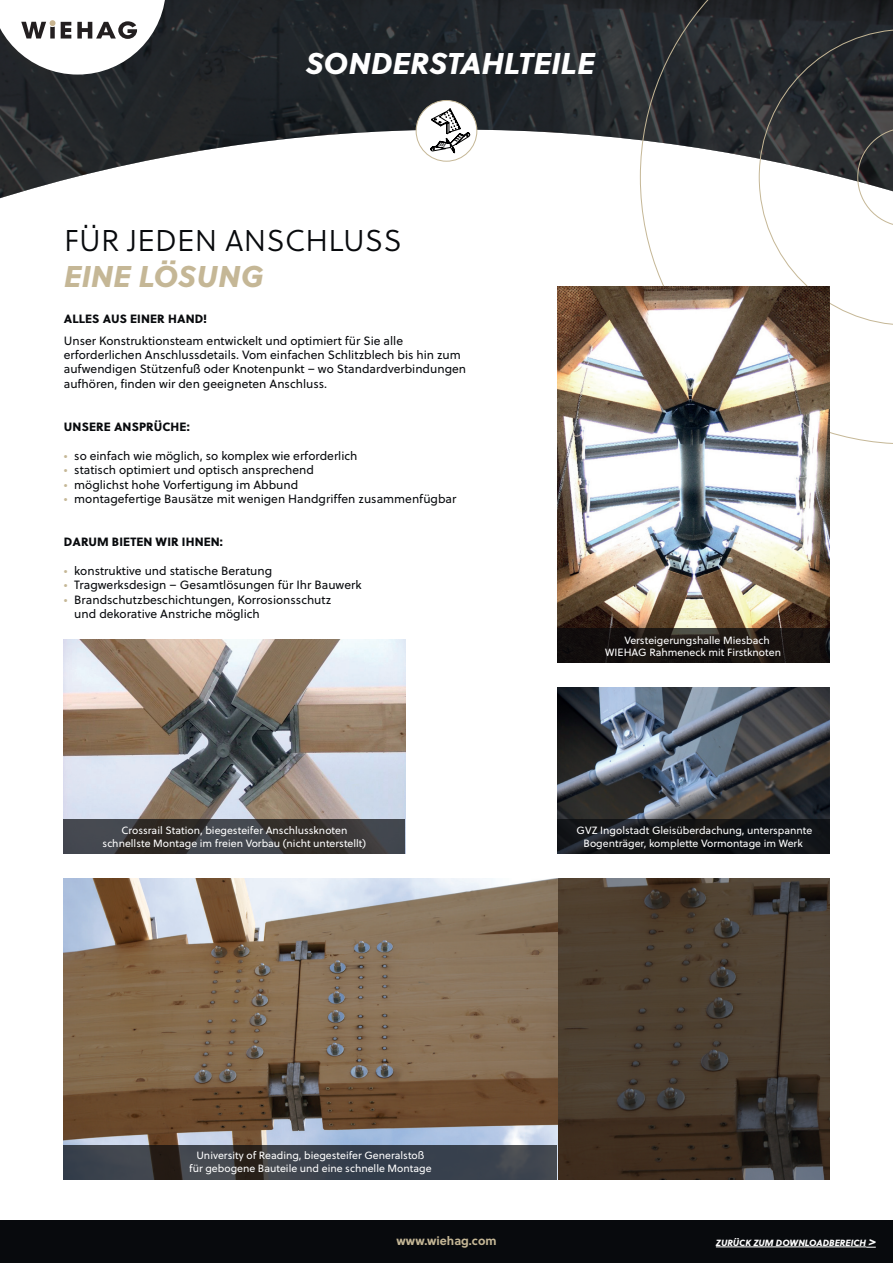
<style>
.page{position:relative;width:893px;height:1263px;background:#fff}
.page>*{position:absolute;margin:0;border:0;box-sizing:border-box;transform-origin:0 0}
.t1{font:30px "Soleil Lt";letter-spacing:.01em;color:#080a0d}
.t2{font:italic 30px "Soleil Xb";letter-spacing:.01em;color:#fff}
.t3{font:italic 30px "Soleil Xb";letter-spacing:.01em;color:#c5b796}
.t4{font:12px/14.4px "Soleil";color:#080a0d}
.t5{font:12px "Soleil Xb";letter-spacing:.01em;color:#080a0d}
.t6{font:700 12px "Soleil";color:#c5b796}
.t7{font:10.5px/12.6px "Soleil";color:#fff;text-align:center}
.t8{font:italic 9px "Soleil Xb";color:#fff}
.s1{color:#c5b796}
.s2{font-size:12px}
</style>
<div class="page">
<img style="left:557px;top:688px;width:272px;height:131px">
<svg style="left:557px;top:819px;width:272px;height:34px;background:#131518"></svg>
<img style="left:64px;top:878px;width:493px;height:268px">
<svg style="left:557px;top:878px;width:272px;height:302px;background:#473b2e"></svg>
<img style="left:0;top:0;width:640px;height:199px">
<svg style="left:640px;top:0;width:253px;height:444px"></svg>
<svg style="left:0;top:0;width:166px;height:75px"></svg>
<div style="left:0;top:1220px;width:893px;height:43px;background:#080a0d"></div>
<svg style="left:64px;top:1146px;width:493px;height:34px;background:#3a3f47"></svg>
<img style="left:557px;top:287px;width:272px;height:342px">
<svg style="left:557px;top:629px;width:272px;height:34px;background:#191412"></svg>
<div style="left:416px;top:100px;width:61px;height:61px;background:#fff;border-radius:50%"></div>
<div style="left:416px;top:100px;width:61px;height:61px;border:1px solid #c5b796;border-radius:50%"></div>
<svg style="left:430px;top:108px;width:40px;height:45px"></svg>
<img style="left:64px;top:639px;width:341px;height:180px">
<svg style="left:64px;top:819px;width:341px;height:34px;background:#3a3a3c"></svg>
<hr style="left:716px;top:1246px;width:150px;height:1px;background:#fff">
<h1 class="t2" style="left:306px;top:43px;width:290px">SONDERSTAHLTEILE</h1>
<h1 class="t1" style="left:64px;top:222px;width:339px">FÜR JEDEN ANSCHLUSS</h1>
<h1 class="t3" style="left:64px;top:256px;width:201px">EINE LÖSUNG</h1>
<p class="t5" style="left:64px;top:311px;width:145px">ALLES AUS EINER HAND!</p>
<p class="t4" style="left:64px;top:334px;width:404px">Unser Konstruktionsteam entwickelt und optimiert für Sie alle erforderlichen Anschlussdetails. Vom einfachen Schlitzblech bis hin zum aufwendigen Stützenfuß oder Knotenpunkt – wo Standardverbindungen aufhören, finden wir den geeigneten Anschluss.</p>
<p class="t5" style="left:64px;top:419px;width:127px">UNSERE ANSPRÜCHE:</p>
<p class="t4" style="left:64px;top:449px;width:295px"><span class="s1">•</span> so einfach wie möglich, so komplex wie erforderlich</p>
<p class="t4" style="left:64px;top:463px;width:252px"><span class="s1">•</span> statisch optimiert und optisch ansprechend</p>
<p class="t4" style="left:64px;top:478px;width:236px"><span class="s1">•</span> möglichst hohe Vorfertigung im Abbund</p>
<p class="t4" style="left:64px;top:492px;width:394px"><span class="s1">•</span> montagefertige Bausätze mit wenigen Handgriffen zusammenfügbar</p>
<p class="t5" style="left:64px;top:534px;width:160px">DARUM BIETEN WIR IHNEN:</p>
<p class="t4" style="left:64px;top:564px;width:210px"><span class="s1">•</span> konstruktive und statische Beratung</p>
<p class="t4" style="left:64px;top:578px;width:299px"><span class="s1">•</span> Tragwerksdesign – Gesamtlösungen für Ihr Bauwerk</p>
<p class="t4" style="left:74px;top:593px;width:259px;text-indent:-10px"><span class="s1">•</span> Brandschutzbeschichtungen, Korrosionsschutz und dekorative Anstriche möglich</p>
<p class="t7" style="left:103px;top:824px;width:265px">Crossrail Station, biegesteifer Anschlussknoten schnellste Montage im freien Vorbau (nicht unterstellt)</p>
<p class="t7" style="left:605px;top:634px;width:177px;text-align:left;text-indent:19px">Versteigerungshalle Miesbach<br>WIEHAG Rahmeneck mit Firstknoten</p>
<p class="t7" style="left:577px;top:824px;width:237px">GVZ Ingolstadt Gleisüberdachung, unterspannte<br>Bogenträger, komplette Vormontage im Werk</p>
<p class="t7" style="left:189px;top:1150px;width:244px">University of Reading, biegesteifer Generalstoß für gebogene Bauteile und eine schnelle Montage</p>
<p class="t6" style="left:396px;top:1233px;width:102px">www.wiehag.com</p>
<p class="t8" style="left:716px;top:1237px;width:161px">ZURÜCK ZUM DOWNLOADBEREICH <span class="s2">&gt;</span></p>
</div>
